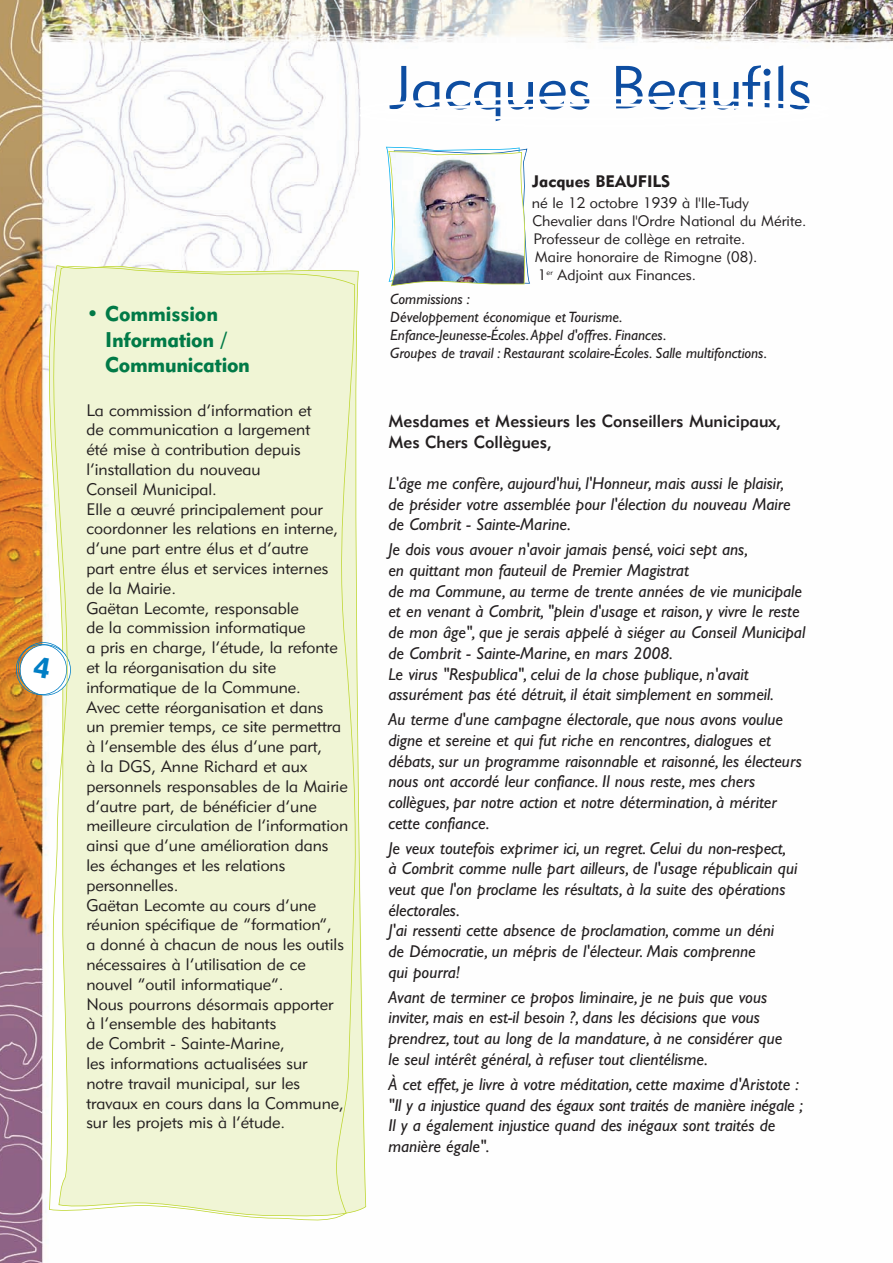
<style>
.page{position:relative;width:893px;height:1263px;background:#fff}
.page>*{position:absolute;margin:0;border:0;box-sizing:border-box;transform-origin:0 0}
.t1{font:60px "Geometric 415 BT Lite A";color:#0d4da1}
.t2{font:21px/25.2px "Geometric 415 BT Black A";letter-spacing:-.01em;color:#017a47}
.t3{font:italic 17.25px/20.7px "Gill Sans";color:#231f20}
.t4{font:17.25px/20.7px "Geometric 415 BT Medium A";color:#231f20}
.t5{font:16.5px/19.8px "Geometric 415 BT Lite A";color:#231f20}
.t6{font:16.5px "Geometric 415 BT Black A";color:#231f20}
.t7{font:italic 15px/18px "Gill Sans";color:#231f20}
.t8{font:15px "Geometric 415 BT Lite A";color:#231f20}
</style>
<div class="page">
<img style="left:0;top:0;width:892px;height:1263px">
<svg style="left:359px;top:96px;width:470px;height:32px"></svg>
<svg style="left:37px;top:265px;width:329px;height:954px"></svg>
<svg style="left:41px;top:266px;width:317px;height:959px;background:#f0f4d5"></svg>
<img style="left:386px;top:147px;width:144px;height:139px">
<svg style="left:14px;top:640px;width:59px;height:58px"></svg>
<p class="t2" style="left:105px;top:303px;width:146px;text-indent:-19px">• Commission<br>Information /<br>Communication</p>
<p class="t5" style="left:86px;top:402px;width:263px">La commission d’information et<br>de communication a largement<br>été mise à contribution depuis l’installation du nouveau<br>Conseil Municipal.<br>Elle a œuvré principalement pour coordonner les relations en interne, d’une part entre élus et d’autre<br>part entre élus et services internes de la Mairie.<br>Gaëtan Lecomte, responsable<br>de la commission informatique<br>a pris en charge, l’étude, la refonte et la réorganisation du site informatique de la Commune.<br>Avec cette réorganisation et dans<br>un premier temps, ce site permettra à l’ensemble des élus d’une part,<br>à la DGS, Anne Richard et aux personnels responsables de la Mairie d’autre part, de bénéficier d’une meilleure circulation de l’information ainsi que d’une amélioration dans les échanges et les relations personnelles.<br>Gaëtan Lecomte au cours d’une réunion spécifique de “formation”,<br>a donné à chacun de nous les outils nécessaires à l’utilisation de ce nouvel “outil informatique”.<br>Nous pourrons désormais apporter<br>à l’ensemble des habitants<br>de Combrit - Sainte-Marine,<br>les informations actualisées sur notre travail municipal, sur les travaux en cours dans la Commune, sur les projets mis à l’étude.</p>
<h1 class="t1" style="left:389px;top:65px;width:424px">Jacques Beaufils</h1>
<p class="t6" style="left:532px;top:176px;width:140px">Jacques BEAUFILS</p>
<p class="t8" style="left:531px;top:197px;width:218px">né le 12 octobre 1939 à l'Ile-Tudy</p>
<p class="t8" style="left:532px;top:215px;width:275px">Chevalier dans l'Ordre National du Mérite.</p>
<p class="t8" style="left:533px;top:233px;width:213px">Professeur de collège en retraite.</p>
<p class="t8" style="left:535px;top:251px;width:224px">Maire honoraire de Rimogne (08).</p>
<p class="t8" style="left:538px;top:269px;width:160px">1<sup>er</sup> Adjoint aux Finances.</p>
<p class="t7" style="left:390px;top:292px;width:378px">Commissions :<br>Développement économique et Tourisme.<br>Enfance-Jeunesse-Écoles.Appel d'offres. Finances.<br>Groupes de travail : Restaurant scolaire-Écoles. Salle multifonctions.</p>
<p class="t4" style="left:388px;top:413px;width:394px">Mesdames et Messieurs les Conseillers Municipaux,<br>Mes Chers Collègues,</p>
<p class="t3" style="left:388px;top:475px;width:403px">L'âge me confère, aujourd'hui, l'Honneur, mais aussi le plaisir, de présider votre assemblée pour l'élection du nouveau Maire de Combrit - Sainte-Marine.</p>
<p class="t3" style="left:388px;top:541px;width:418px">Je dois vous avouer n'avoir jamais pensé, voici sept ans,<br>en quittant mon fauteuil de Premier Magistrat<br>de ma Commune, au terme de trente années de vie municipale et en venant à Combrit, "plein d'usage et raison, y vivre le reste de mon âge", que je serais appelé à siéger au Conseil Municipal de Combrit - Sainte-Marine, en mars 2008.<br>Le virus "Respublica", celui de la chose publique, n'avait assurément pas été détruit, il était simplement en sommeil.</p>
<p class="t3" style="left:388px;top:711px;width:415px">Au terme d'une campagne électorale, que nous avons voulue digne et sereine et qui fut riche en rencontres, dialogues et débats, sur un programme raisonnable et raisonné, les électeurs nous ont accordé leur confiance. Il nous reste, mes chers collègues, par notre action et notre détermination, à mériter cette confiance.</p>
<p class="t3" style="left:388px;top:839px;width:410px">Je veux toutefois exprimer ici, un regret. Celui du non-respect, à Combrit comme nulle part ailleurs, de l'usage républicain qui veut que l'on proclame les résultats, à la suite des opérations électorales.<br>J'ai ressenti cette absence de proclamation, comme un déni<br>de Démocratie, un mépris de l'électeur. Mais comprenne<br>qui pourra!</p>
<p class="t3" style="left:388px;top:989px;width:395px">Avant de terminer ce propos liminaire, je ne puis que vous inviter, mais en est-il besoin ?, dans les décisions que vous prendrez, tout au long de la mandature, à ne considérer que le seul intérêt général, à refuser tout clientélisme.</p>
<p class="t3" style="left:388px;top:1076px;width:416px">À cet effet, je livre à votre méditation, cette maxime d'Aristote : "Il y a injustice quand des égaux sont traités de manière inégale ; Il y a également injustice quand des inégaux sont traités de manière égale".</p>
</div>
